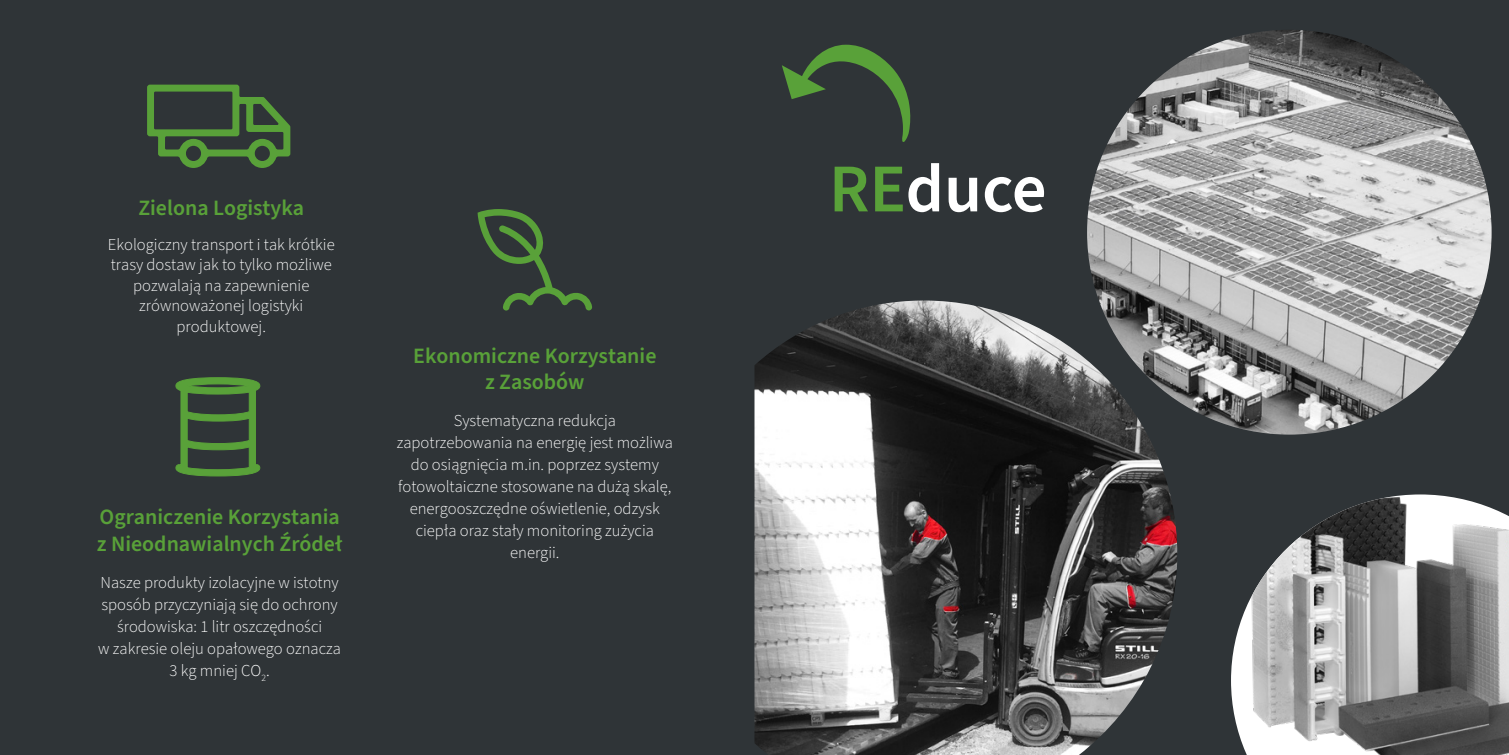
<style>
.page{position:relative;width:1509px;height:755px;background:#fff}
.page>*{position:absolute;margin:0;border:0;box-sizing:border-box;transform-origin:0 0}
.t1{font:600 68.25px "Source Sans Pro";color:#fff}
.t2{font:600 21.88px/26.2px "Source Sans Pro";color:#59a139}
.t3{font:300 16.62px/21.9px "Source Sans Pro";color:#fff;text-align:center}
.s1{color:#59a139}
</style>
<div class="page">
<div style="left:0;top:0;width:1508px;height:754px;background:#2f3437"></div>
<svg style="left:477px;top:209px;width:115px;height:101px"></svg>
<svg style="left:147px;top:84px;width:144px;height:84px"></svg>
<svg style="left:175px;top:377px;width:85px;height:99px"></svg>
<svg style="left:782px;top:44px;width:128px;height:98px"></svg>
<img style="left:754px;top:300px;width:423px;height:454px">
<img style="left:1086px;top:30px;width:405px;height:404px;border-radius:202px">
<img style="left:1231px;top:494px;width:277px;height:260px">
<h2 class="t2" style="left:138px;top:195px;width:167px">Zielona Logistyka</h2>
<p class="t3" style="left:108px;top:234px;width:228px;line-height:20.5px">Ekologiczny transport i tak krótkie trasy dostaw jak to tylko możliwe pozwalają na zapewnienie zrównoważonej logistyki produktowej.</p>
<h2 class="t2" style="left:97px;top:503px;width:247px">Ograniczenie Korzystania z Nieodnawialnych Źródeł</h2>
<p class="t3" style="left:98px;top:570px;width:244px">Nasze produkty izolacyjne w istotny sposób przyczyniają się do ochrony środowiska: 1 litr oszczędności<br>w zakresie oleju opałowego oznacza<br>3 kg mniej CO<sub>2</sub>.</p>
<h2 class="t2" style="left:413px;top:342px;width:245px;text-align:center">Ekonomiczne Korzystanie z Zasobów</h2>
<p class="t3" style="left:397px;top:409px;width:277px">Systematyczna redukcja zapotrzebowania na energię jest możliwa do osiągnięcia m.in. poprzez systemy fotowoltaiczne stosowane na dużą skalę, energooszczędne oświetlenie, odzysk ciepła oraz stały monitoring zużycia energii.</p>
<h1 class="t1" style="left:828px;top:143px;width:219px"><span class="s1">RE</span>duce</h1>
</div>
